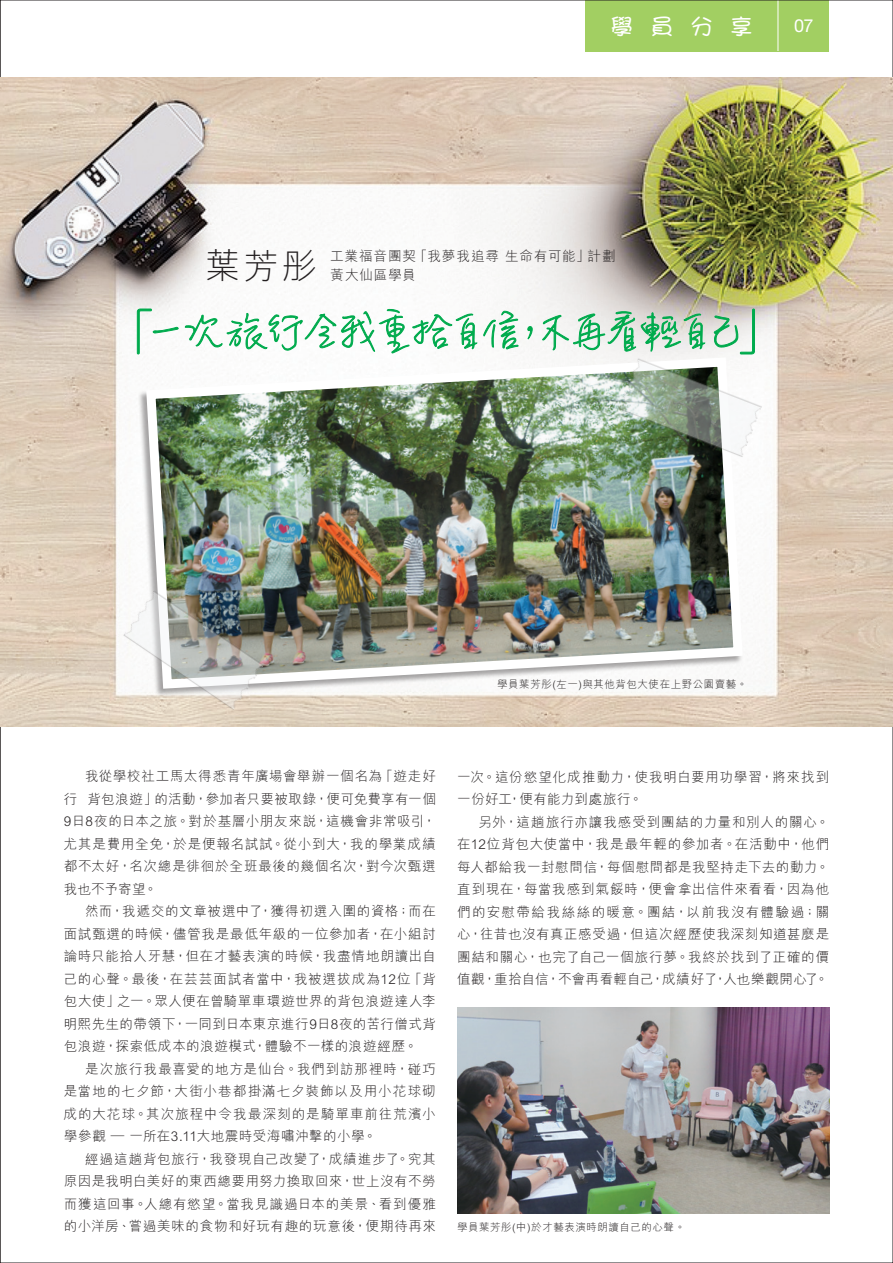
<style>
.page{position:relative;width:893px;height:1263px;background:#fff}
.page>*{position:absolute;margin:0;border:0;box-sizing:border-box;transform-origin:0 0}
.t1{font:300 50.25px "M Ling Wai PHK";letter-spacing:-.02em;color:#00ab4d}
.t2{font:300 34.8px "M Hei HK";color:#231f20}
.t3{font:500 22.5px "M Young HK";color:#fff}
.t4{font:18px "Helvetica Neue";color:#fff}
.t5{font:300 13.65px "M Hei HK";letter-spacing:.055em;color:#231f20}
.t6{font:300 13.5px/22.5px "M Hei HK";letter-spacing:.05em;color:#231f20;text-align:justify}
.t7{font:300 10.5px "M Hei HK";letter-spacing:.05em;color:#231f20}
</style>
<div class="page">
<div style="left:585px;top:0;width:244px;height:51px;background:#a2cf62"></div>
<hr style="left:778px;top:0;width:1px;height:51px;background:#fff">
<img style="left:0;top:78px;width:893px;height:648px">
<svg style="left:136px;top:308px;width:43px;height:47px"></svg>
<svg style="left:185px;top:309px;width:334px;height:44px"></svg>
<svg style="left:527px;top:281px;width:5px;height:59px"></svg>
<svg style="left:542px;top:311px;width:164px;height:41px"></svg>
<svg style="left:714px;top:308px;width:41px;height:47px"></svg>
<img style="left:142px;top:353px;width:605px;height:340px">
<img style="left:121px;top:589px;width:144px;height:125px">
<img style="left:617px;top:356px;width:146px;height:105px">
<img style="left:457px;top:1007px;width:372px;height:206px">
<p class="t3" style="left:610px;top:11px;width:144px">學員分享</p>
<p class="t4" style="left:794px;top:15px;width:21px">07</p>
<h2 class="t2" style="left:206px;top:242px;width:113px">葉芳彤</h2>
<p class="t5" style="left:330px;top:246px;width:287px">工業福音團契「我夢我追尋 生命有可能」計劃</p>
<p class="t5" style="left:330px;top:266px;width:87px">黃大仙區學員</p>
<h3 class="t1" style="left:106px;top:298px;width:681px">「一次旅行令我重拾自信，不再看輕自己」</h3>
<p class="t7" style="left:497px;top:677px;width:252px">學員葉芳彤(左一)與其他背包大使在上野公園賣藝。</p>
<p class="t6" style="left:64px;top:764px;width:374px;text-indent:21px">我從學校社工馬太得悉青年廣場會舉辦一個名為「遊走好行 背包浪遊」的活動，參加者只要被取錄，便可免費享有一個9日8夜的日本之旅。對於基層小朋友來說，這機會非常吸引，尤其是費用全免，於是便報名試試。從小到大，我的學業成績都不太好，名次總是徘徊於全班最後的幾個名次，對今次甄選我也不予寄望。</p>
<p class="t6" style="left:64px;top:899px;width:374px;text-indent:21px">然而，我遞交的文章被選中了，獲得初選入圍的資格；而在面試甄選的時候，儘管我是最低年級的一位參加者，在小組討論時只能拾人牙慧，但在才藝表演的時候，我盡情地朗讀出自己的心聲。最後，在芸芸面試者當中，我被選拔成為12位「背包大使」之一。眾人便在曾騎單車環遊世界的背包浪遊達人李明熙先生的帶領下，一同到日本東京進行9日8夜的苦行僧式背包浪遊，探索低成本的浪遊模式，體驗不一樣的浪遊經歷。</p>
<p class="t6" style="left:64px;top:1057px;width:374px;text-indent:21px">是次旅行我最喜愛的地方是仙台。我們到訪那裡時，碰巧是當地的七夕節，大街小巷都掛滿七夕裝飾以及用小花球砌成的大花球。其次旅程中令我最深刻的是騎單車前往荒濱小學參觀 ─ 一所在3.11大地震時受海嘯沖擊的小學。</p>
<p class="t6" style="left:64px;top:1147px;width:374px;text-indent:21px">經過這趟背包旅行，我發現自己改變了，成績進步了。究其原因是我明白美好的東西總要用努力換取回來，世上沒有不勞而獲這回事。人總有慾望。當我見識過日本的美景、看到優雅的小洋房、嘗過美味的食物和好玩有趣的玩意後，便期待再來</p>
<p class="t6" style="left:457px;top:765px;width:374px">一次。這份慾望化成推動力，使我明白要用功學習，將來找到一份好工，便有能力到處旅行。</p>
<p class="t6" style="left:457px;top:810px;width:374px;text-indent:21px">另外，這趟旅行亦讓我感受到團結的力量和別人的關心。在12位背包大使當中，我是最年輕的參加者。在活動中，他們每人都給我一封慰問信，每個慰問都是我堅持走下去的動力。直到現在，每當我感到氣餒時，便會拿出信件來看看，因為他們的安慰帶給我絲絲的暖意。團結，以前我沒有體驗過；關心，往昔也沒有真正感受過，但這次經歷使我深刻知道甚麼是團結和關心，也完了自己一個旅行夢。我終於找到了正確的價值觀，重拾自信，不會再看輕自己，成績好了，人也樂觀開心了。</p>
<p class="t7" style="left:457px;top:1220px;width:230px">學員葉芳彤(中)於才藝表演時朗讀自己的心聲。</p>
</div>
